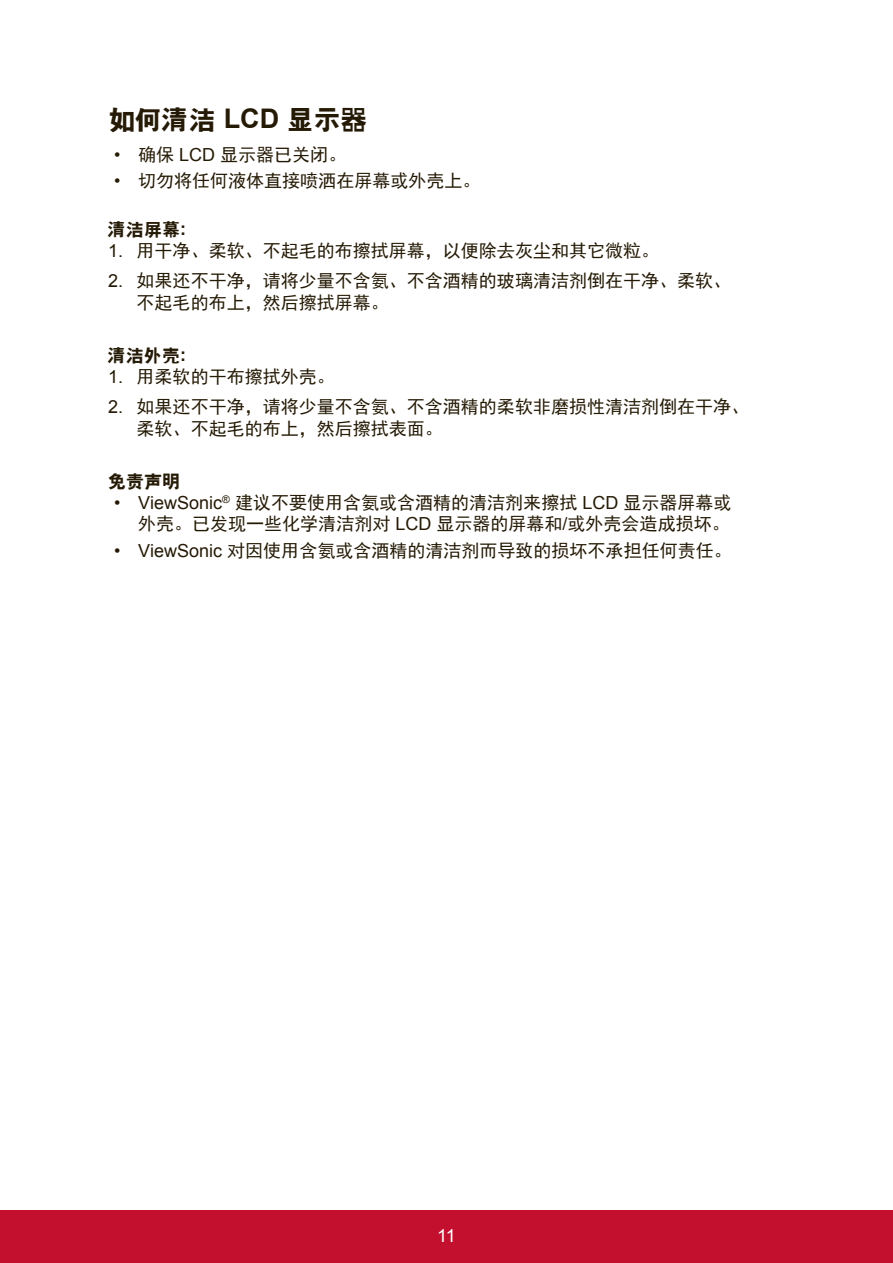
<style>
.page{position:relative;width:893px;height:1263px;background:#fff}
.page>*{position:absolute;margin:0;border:0;box-sizing:border-box;transform-origin:0 0}
.t1{font:27px "RS Cu Hei";color:#251a05}
.t2{font:18px/21.6px "Sim Hei";color:#251a05}
.t3{font:18px "RS Cu Hei";color:#251a05}
.t4{font:18px "Arial";color:#fff}
.s1{font-family:"Arial";font-weight:700}
.s2{font-family:"Arial"}
</style>
<div class="page">
<div style="left:0;top:1210px;width:892px;height:53px;background:#c3102f"></div>
<h1 class="t1" style="left:108px;top:106px;width:261px">如何清洁 <span class="s1">LCD</span> 显示器</h1>
<p class="t2" style="left:114px;top:144px;width:234px"><span class="s2">•</span> 确保 <span class="s2">LCD</span> 显示器已关闭。</p>
<p class="t2" style="left:114px;top:170px;width:367px"><span class="s2">•</span> 切勿将任何液体直接喷洒在屏幕或外壳上。</p>
<p class="t3" style="left:108px;top:221px;width:79px">清洁屏幕<span class="s1">:</span></p>
<p class="t2" style="left:108px;top:240px;width:552px"><span class="s2">1.</span> 用干净、柔软、不起毛的布擦拭屏幕，以便除去灰尘和其它微粒。</p>
<p class="t2" style="left:136px;top:270px;width:596px;text-indent:-28px"><span class="s2">2.</span> 如果还不干净，请将少量不含氨、不含酒精的玻璃清洁剂倒在干净、柔软、不起毛的布上，然后擦拭屏幕。</p>
<p class="t3" style="left:108px;top:347px;width:79px">清洁外壳<span class="s1">:</span></p>
<p class="t2" style="left:108px;top:366px;width:228px"><span class="s2">1.</span> 用柔软的干布擦拭外壳。</p>
<p class="t2" style="left:136px;top:396px;width:614px;text-indent:-28px"><span class="s2">2.</span> 如果还不干净，请将少量不含氨、不含酒精的柔软非磨损性清洁剂倒在干净、柔软、不起毛的布上，然后擦拭表面。</p>
<p class="t3" style="left:108px;top:473px;width:73px">免责声明</p>
<p class="t2" style="left:114px;top:492px;width:618px;text-align:right"><span class="s2">• ViewSonic</span><sup>®</sup> 建议不要使用含氨或含酒精的清洁剂来擦拭 <span class="s2">LCD</span> 显示器屏幕或外壳。已发现一些化学清洁剂对 <span class="s2">LCD</span> 显示器的屏幕和<span class="s2">/</span>或外壳会造成损坏。</p>
<p class="t2" style="left:114px;top:539px;width:619px"><span class="s2">• ViewSonic</span> 对因使用含氨或含酒精的清洁剂而导致的损坏不承担任何责任。</p>
<p class="t4" style="left:437px;top:1223px;width:20px">11</p>
</div>
